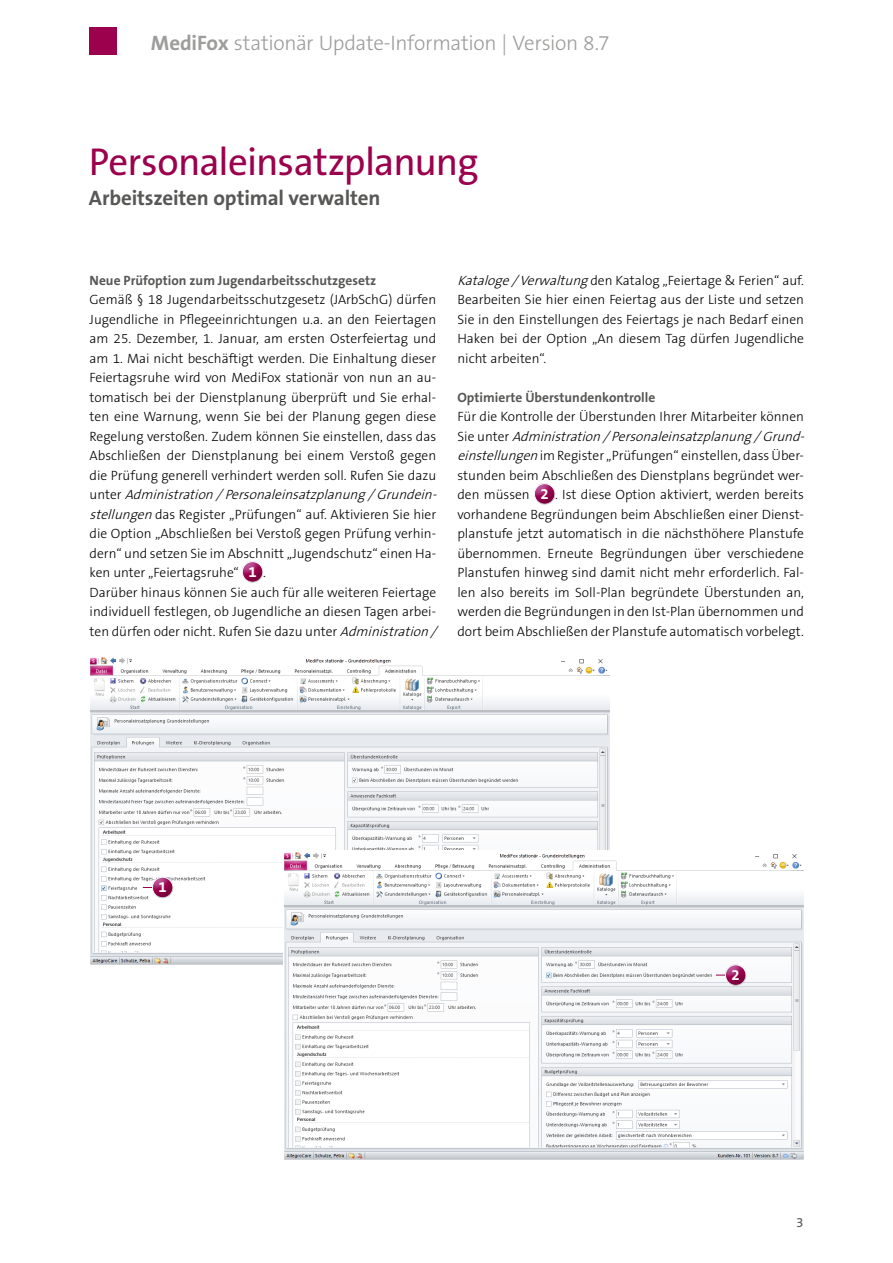
<style>
.page{position:relative;width:893px;height:1263px;background:#fff}
.page>*{position:absolute;margin:0;border:0;box-sizing:border-box;transform-origin:0 0}
.t1{font:39px "The Sans B5 Plain";letter-spacing:-.025em;color:#9b014c}
.t2{font:300 21px "The Sans B3";letter-spacing:-.015em;color:#9d9d9c}
.t3{font:700 21px "The Sans B7";letter-spacing:-.005em;color:#575756}
.t4{font:700 15px "The Sans B7";color:#fff}
.t5{font:300 13.5px/19.5px "The Sans B3";color:#000}
.t6{font:700 13.5px "The Sans B7";color:#575756}
.t7{font:13.5px "The Sans B5 Plain";color:#575756}
.s1{font-family:"The Sans B7";font-weight:700}
.s2{font-style:italic}
.s3{font-family:"The Sans B7";font-weight:700;font-size:15px;color:#fff}
</style>
<div class="page">
<div style="left:89px;top:28px;width:28px;height:27px;background:#9b014c"></div>
<div style="left:235px;top:560px;width:39px;height:25px;background:#000;opacity:.2"></div>
<div style="left:527px;top:482px;width:39px;height:25px;background:#000;opacity:.2"></div>
<img style="left:90px;top:657px;width:520px;height:308px">
<img style="left:284px;top:850px;width:520px;height:310px">
<div style="left:141px;top:868px;width:39px;height:32px;background:#7682a5;opacity:.75"></div>
<div style="left:145px;top:875px;width:39px;height:25px;background:#000;opacity:.2"></div>
<div style="left:714px;top:955px;width:39px;height:33px;background:#7682a5;opacity:.75"></div>
<div style="left:718px;top:963px;width:39px;height:25px;background:#000;opacity:.2"></div>
<h2 class="t2" style="left:151px;top:32px;width:460px"><span class="s1">MediFox</span> stationär Update-Information | Version 8.7</h2>
<h1 class="t1" style="left:89px;top:141px;width:391px">Personaleinsatzplanung</h1>
<h2 class="t3" style="left:89px;top:186px;width:293px">Arbeitszeiten optimal verwalten</h2>
<p class="t6" style="left:90px;top:273px;width:288px">Neue Prüfoption zum Jugendarbeitsschutzgesetz</p>
<p class="t5" style="left:90px;top:291px;width:352px">Gemäß § 18 Jugendarbeitsschutzgesetz (JArbSchG) dürfen Jugendliche in Pflegeeinrichtungen u.a. an den Feiertagen am 25. Dezember, 1. Januar, am ersten Osterfeiertag und am 1. Mai nicht beschäftigt werden. Die Einhaltung dieser Feiertagsruhe wird von MediFox stationär von nun an au&shy;tomatisch bei der Dienstplanung überprüft und Sie erhal&shy;ten eine Warnung, wenn Sie bei der Planung gegen diese Regelung verstoßen. Zudem können Sie einstellen, dass das Abschließen der Dienstplanung bei einem Verstoß gegen die Prüfung generell verhindert werden soll. Rufen Sie dazu u n t e r <span class="s2">Administration /Personaleinsatzplanung/Grundein&shy;stellungen</span> das Register „Prüfungen“ auf. Aktivieren Sie hier die Option „Abschließen bei Verstoß gegen Prüfung verhin&shy;dern“ und setzen Sie im Abschnitt „Jugendschutz“ einen Ha&shy;ken unter „Feiertagsruhe“ <span class="s3">1</span> .<br>Darüber hinaus können Sie auch für alle weiteren Feiertage individuell festlegen, ob Jugendliche an diesen Tagen arbei&shy;ten dürfen oder nicht. Rufen Sie dazu unter <span class="s2">Administration /</span></p>
<p class="t5" style="left:457px;top:271px;width:348px;text-align:justify"><span class="s2">Kataloge/Verwaltung</span>den Katalog „Feiertage &amp; Ferien“ auf.<br>Bearbeiten Sie hier einen Feiertag aus der Liste und setzen Sie in den Einstellungen des Feiertags je nach Bedarf einen Haken bei der Option „An diesem Tag dürfen Jugendliche nicht arbeiten“.</p>
<p class="t6" style="left:457px;top:390px;width:199px">Optimierte Überstundenkontrolle</p>
<p class="t5" style="left:457px;top:408px;width:352px">Für die Kontrolle der Überstunden Ihrer Mitarbeiter können S i e u n t e r <span class="s2">Administration /Personaleinsatzplanung/Grund&shy;einstellungen</span> im Register „Prüfungen“ einstellen, dass Über&shy;stunden beim Abschließen des Dienstplans begründet wer&shy;den müssen <span class="s3">2</span> . Ist diese Option aktiviert, werden bereits vorhandene Begründungen beim Abschließen einer Dienst&shy;planstufe jetzt automatisch in die nächsthöhere Planstufe übernommen. Erneute Begründungen über verschiedene Planstufen hinweg sind damit nicht mehr erforderlich. Fal&shy;len also bereits im Soll-Plan begründete Überstunden an, werden die Begründungen in den Ist-Plan übernommen und dort beim Abschließen der Planstufe automatisch vorbelegt.</p>
<p class="t4" style="left:159px;top:879px;width:10px">1</p>
<p class="t4" style="left:732px;top:967px;width:10px">2</p>
<p class="t7" style="left:796px;top:1215px;width:9px">3</p>
</div>
